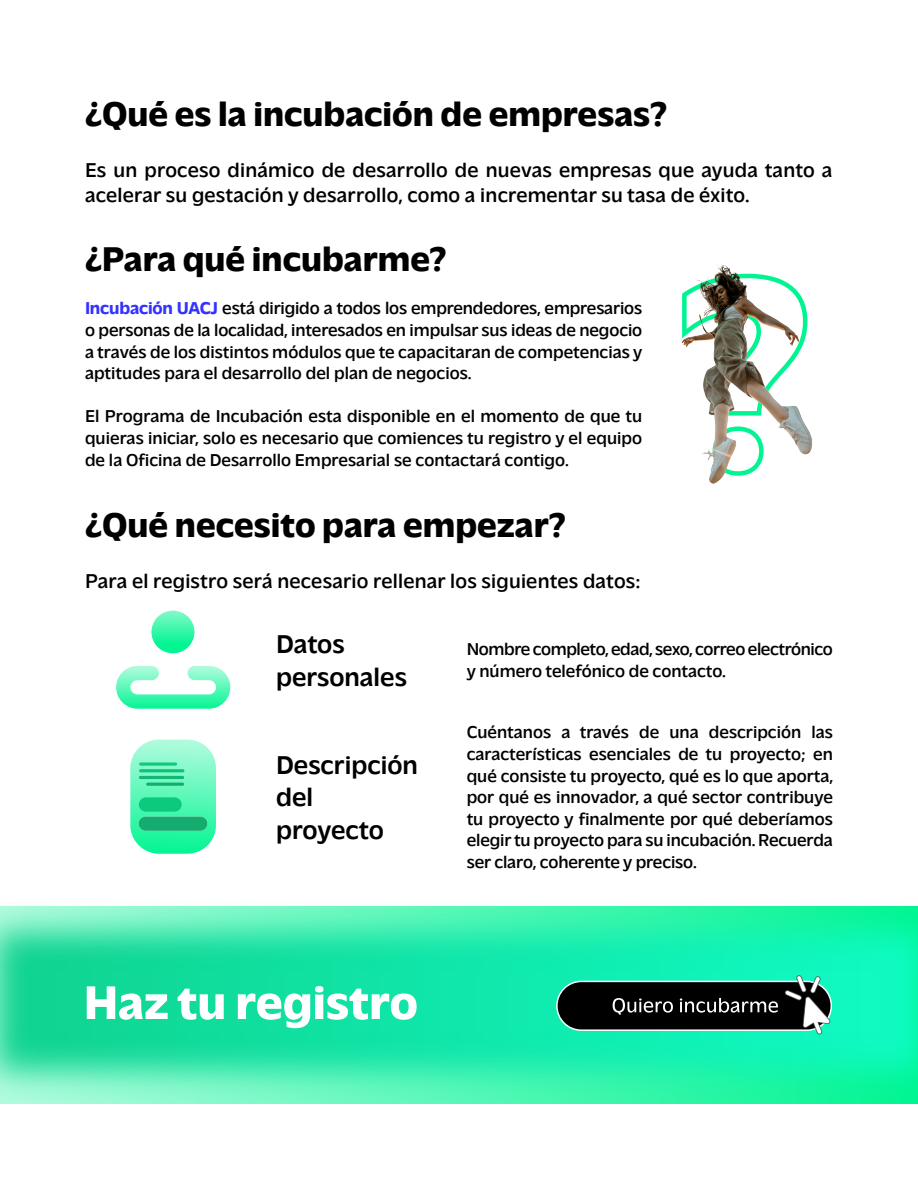
<style>
.page{position:relative;width:918px;height:1188px;background:#fff}
.page>*{position:absolute;margin:0;border:0;box-sizing:border-box;transform-origin:0 0}
.t1{font:800 36px "Massilia";color:#000}
.t2{font:500 27px/32.4px "Massilia";color:#000}
.t3{font:21px/25.2px "Massilia";letter-spacing:.01em;color:#000}
.t4{font:18px/21.6px "Massilia";color:#000;text-align:justify}
.t5{font:18px/21.6px "Massilia";letter-spacing:-.02em;color:#000}
.s1{font-weight:700;color:#33f}
</style>
<div class="page">
<img style="left:0;top:906px;width:918px;height:198px">
<div style="left:557px;top:981px;width:274px;height:49px;background:#000;border-radius:24px"></div>
<div style="left:556px;top:981px;width:276px;height:50px;border:2px solid #fff;border-radius:24px"></div>
<svg style="left:785px;top:975px;width:46px;height:59px"></svg>
<svg style="left:87px;top:986px;width:81px;height:34px"></svg>
<svg style="left:178px;top:989px;width:46px;height:31px"></svg>
<svg style="left:238px;top:986px;width:179px;height:42px"></svg>
<svg style="left:613px;top:998px;width:60px;height:17px"></svg>
<svg style="left:680px;top:998px;width:98px;height:15px"></svg>
<svg style="left:151px;top:611px;width:43px;height:42px"></svg>
<svg style="left:116px;top:666px;width:114px;height:43px"></svg>
<svg style="left:130px;top:740px;width:86px;height:114px;background:#5bebb1"></svg>
<img style="left:681px;top:264px;width:131px;height:220px">
<h1 class="t1" style="left:85px;top:90px;width:584px">¿Qué es la incubación de empresas?</h1>
<p class="t3" style="left:85px;top:155px;width:749px">Es un proceso dinámico de desarrollo de nuevas empresas que ayuda tanto a acelerar su gestación y desarrollo, como a incrementar su tasa de éxito.</p>
<h1 class="t1" style="left:85px;top:235px;width:363px">¿Para qué incubarme?</h1>
<p class="t4" style="left:85px;top:296px;width:559px"><span class="s1">Incubación UACJ</span> está dirigido a todos los emprendedores, empresarios o personas de la localidad, interesados en impulsar sus ideas de negocio a través de los distintos módulos que te capacitaran de competencias y aptitudes para el desarrollo del plan de negocios.</p>
<p class="t4" style="left:85px;top:404px;width:559px">El Programa de Incubación esta disponible en el momento de que tu quieras iniciar, solo es necesario que comiences tu registro y el equipo de la Oficina de Desarrollo Empresarial se contactará contigo.</p>
<h1 class="t1" style="left:85px;top:501px;width:482px">¿Qué necesito para empezar?</h1>
<p class="t3" style="left:85px;top:566px;width:557px">Para el registro será necesario rellenar los siguientes datos:</p>
<h2 class="t2" style="left:276px;top:626px;width:132px">Datos personales</h2>
<p class="t5" style="left:467px;top:637px;width:368px">Nombre completo, edad, sexo, correo electrónico y número telefónico de contacto.</p>
<h2 class="t2" style="left:276px;top:746px;width:143px">Descripción del proyecto</h2>
<p class="t4" style="left:467px;top:720px;width:368px">Cuéntanos a través de una descripción las características esenciales de tu proyecto; en qué consiste tu proyecto, qué es lo que aporta, por qué es innovador, a qué sector contribuye tu proyecto y finalmente por qué deberíamos elegir tu proyecto para su incubación. Recuerda ser claro, coherente y preciso.</p>
</div>
